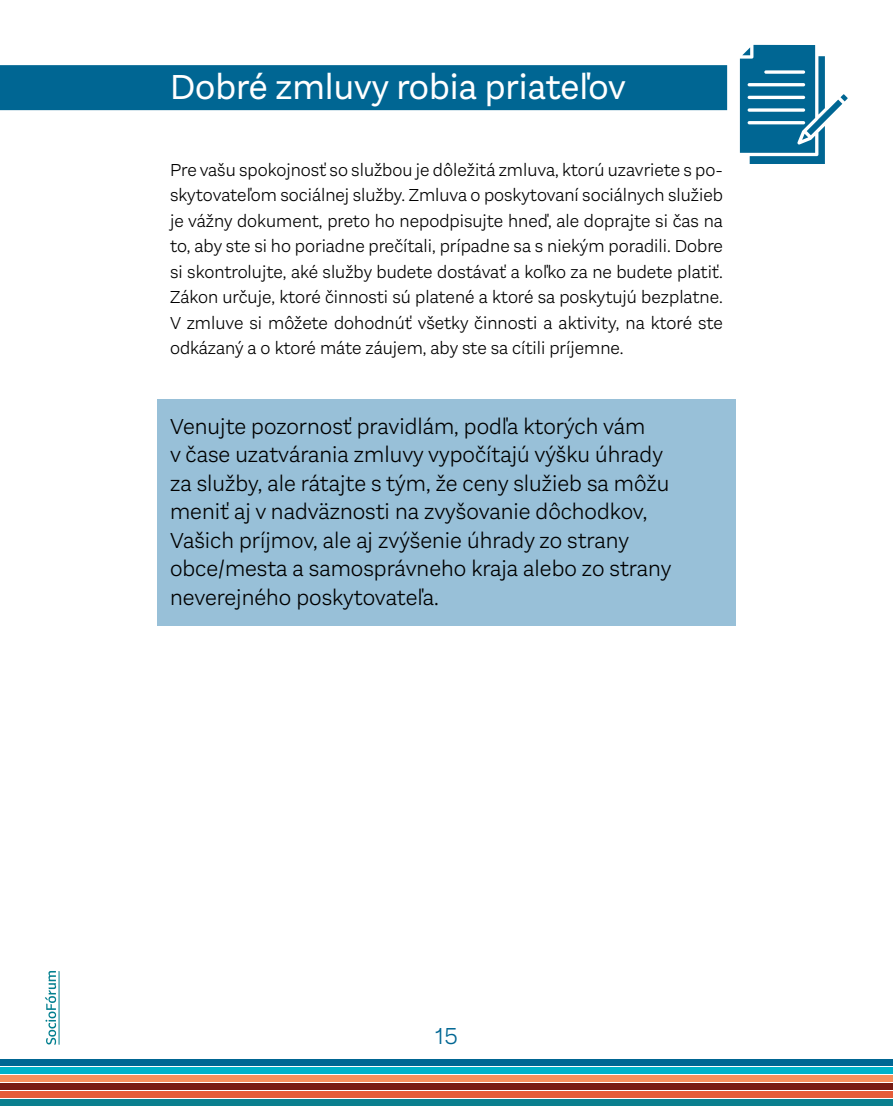
<style>
.page{position:relative;width:893px;height:1106px;background:#fff}
.page>*{position:absolute;margin:0;border:0;box-sizing:border-box;transform-origin:0 0}
.t1{font:36px "Aestetico";color:#fff}
.t2{font:300 24px "Aestetico";color:#006693}
.t3{font:300 22.5px/28.5px "Aestetico";color:#000}
.t4{font:300 18px/25.5px "Aestetico";color:#000;text-align:justify}
</style>
<div class="page">
<svg style="left:45px;top:971px;width:11px;height:73px"></svg>
<hr style="left:59px;top:971px;width:1px;height:73px;background:#027f8f">
<div style="left:0;top:1059px;width:893px;height:6px;background:#006693"></div>
<div style="left:0;top:1067px;width:893px;height:6px;background:#00b2ca"></div>
<div style="left:0;top:1075px;width:893px;height:6px;background:#f6905d"></div>
<div style="left:0;top:1083px;width:893px;height:6px;background:#781b13"></div>
<div style="left:0;top:1091px;width:893px;height:6px;background:#e55c39"></div>
<div style="left:0;top:1099px;width:893px;height:6px;background:#0a7f8f"></div>
<div style="left:0;top:65px;width:727px;height:45px;background:#006693"></div>
<div style="left:157px;top:399px;width:579px;height:55px;background:#98c0d8"></div>
<div style="left:157px;top:427px;width:579px;height:55px;background:#98c0d8"></div>
<div style="left:157px;top:456px;width:579px;height:83px;background:#98c0d8"></div>
<div style="left:157px;top:513px;width:579px;height:112px;background:#98c0d8"></div>
<svg style="left:740px;top:45px;width:108px;height:119px"></svg>
<h1 class="t1" style="left:170px;top:66px;width:457px">Dobré zmluvy robia priateľov</h1>
<p class="t4" style="left:170px;top:157px;width:554px">Pre vašu spokojnosť so službou je dôležitá zmluva, ktorú uzavriete s po&shy;skytovateľom sociálnej služby. Zmluva o poskytovaní sociálnych služieb je vážny dokument, preto ho nepodpisujte hneď, ale doprajte si čas na to, aby ste si ho poriadne prečítali, prípadne sa s niekým poradili. Dobre si skontrolujte, aké služby budete dostávať a koľko za ne budete platiť.<br>Zákon určuje, ktoré činnosti sú platené a ktoré sa poskytujú bezplatne.<br>V zmluve si môžete dohodnúť všetky činnosti a aktivity, na ktoré ste odkázaný a o ktoré máte záujem, aby ste sa cítili príjemne.</p>
<p class="t3" style="left:170px;top:412px;width:503px">Venujte pozornosť pravidlám, podľa ktorých vám<br>v čase uzatvárania zmluvy vypočítajú výšku úhrady za služby, ale rátajte s tým, že ceny služieb sa môžu meniť aj v nadväznosti na zvyšovanie dôchodkov, Vašich príjmov, ale aj zvýšenie úhrady zo strany obce/mesta a samosprávneho kraja alebo zo strany neverejného poskytovateľa.</p>
<h2 class="t2" style="left:435px;top:1022px;width:25px">15</h2>
</div>
